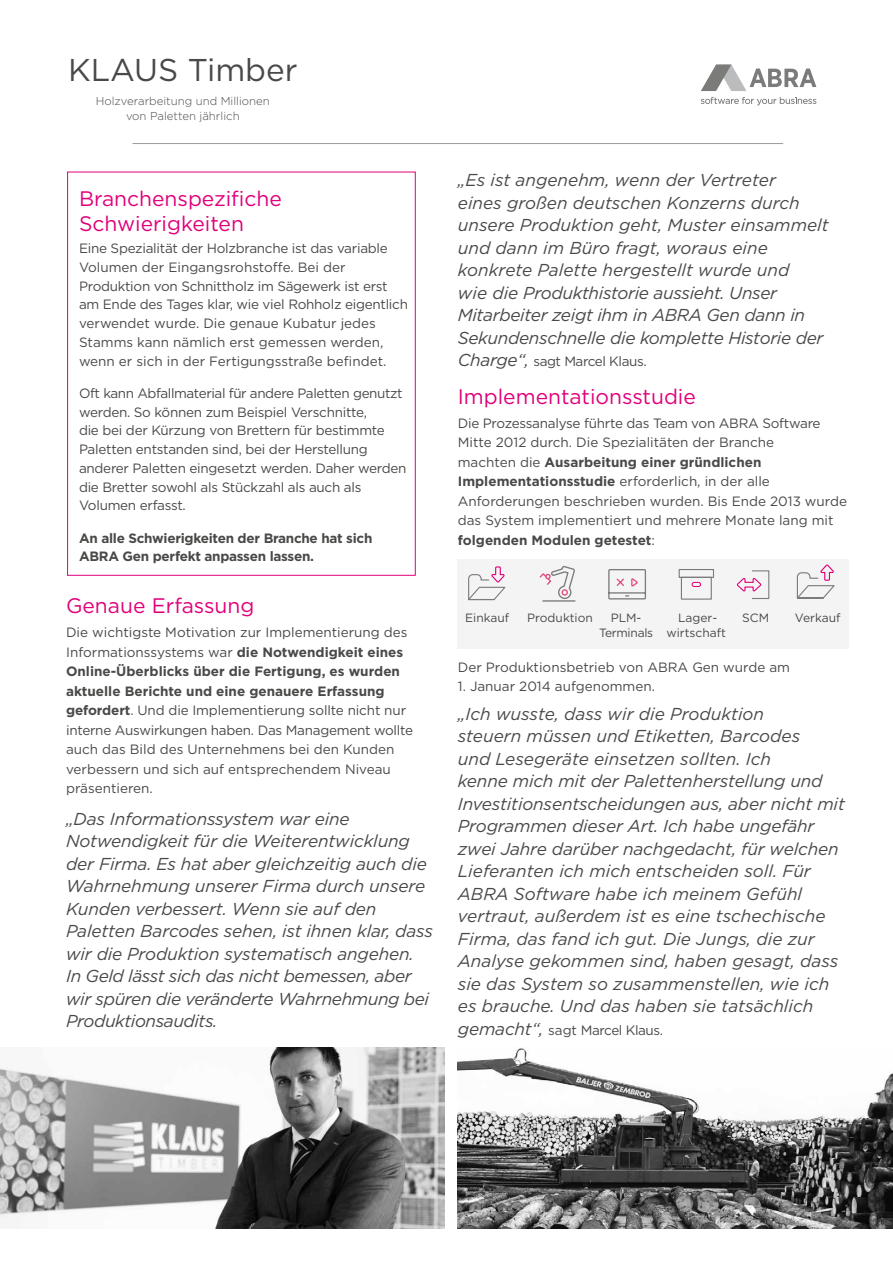
<style>
.page{position:relative;width:893px;height:1263px;background:#fff}
.page>*{position:absolute;margin:0;border:0;box-sizing:border-box;transform-origin:0 0}
.t1{font:31.5px "Gotham";color:#494948}
.t2{font:21px/25.2px "Gotham";color:#e1007a}
.t3{font:italic 17.25px/22.5px "Gotham";letter-spacing:-.01em;color:#494948}
.t4{font:13.5px/19.5px "Gotham";color:#494948}
.t5{font:13.5px/18.8px "Gotham";letter-spacing:-.02em;color:#494948}
.t6{font:700 13.5px/18.8px "Gotham";letter-spacing:-.02em;color:#494948}
.t7{font:12px/14.4px "Gotham";color:#494948;text-align:center}
.t8{font:12px/15px "Gotham";letter-spacing:-.02em;color:#494948;text-align:center}
.t9{font:300 11.4px/15px "Gotham";color:#494948;text-align:center}
.s1{font-weight:700}
.s2{font-style:italic;font-size:17.25px}
</style>
<div class="page">
<img style="left:0;top:1047px;width:445px;height:182px">
<div style="left:67px;top:172px;width:349px;height:404px;border:1px solid #e1007a"></div>
<hr style="left:133px;top:143px;width:650px;height:1px;background:#9c9d9d">
<svg style="left:701px;top:65px;width:115px;height:26px"></svg>
<svg style="left:701px;top:97px;width:115px;height:8px"></svg>
<div style="left:458px;top:559px;width:391px;height:90px;background:#f4f4f4"></div>
<svg style="left:468px;top:566px;width:38px;height:35px"></svg>
<hr style="left:543px;top:600px;width:32px;height:2px;background:#7b7c7c">
<svg style="left:539px;top:566px;width:36px;height:33px"></svg>
<svg style="left:608px;top:569px;width:38px;height:31px"></svg>
<svg style="left:736px;top:578px;width:26px;height:14px"></svg>
<div style="left:752px;top:570px;width:17px;height:29px;border:1px solid #7b7c7c"></div>
<svg style="left:796px;top:564px;width:39px;height:35px"></svg>
<svg style="left:678px;top:569px;width:36px;height:31px"></svg>
<div style="left:692px;top:582px;width:9px;height:5px;border:1px solid #e1007a;border-radius:2px"></div>
<img style="left:458px;top:1048px;width:435px;height:181px">
<p class="t1" style="left:68px;top:50px;width:231px">KLAUS Timber</p>
<p class="t9" style="left:96px;top:93px;width:176px">Holzverarbeitung und Millionen von Paletten jährlich</p>
<p class="t2" style="left:79px;top:186px;width:204px">Branchenspezifiche<br>Schwierigkeiten</p>
<p class="t5" style="left:79px;top:239px;width:330px">Eine Spezialität der Holzbranche ist das variable Volumen der Eingangsrohstoffe. Bei der Produktion von Schnittholz im Sägewerk ist erst am Ende des Tages klar, wie viel Rohholz eigentlich verwendet wurde. Die genaue Kubatur jedes Stamms kann nämlich erst gemessen werden, wenn er sich in der Fertigungsstraße befindet.</p>
<p class="t5" style="left:79px;top:383px;width:329px">Oft kann Abfallmaterial für andere Paletten genutzt werden. So können zum Beispiel Verschnitte,<br>die bei der Kürzung von Brettern für bestimmte Paletten entstanden sind, bei der Herstellung anderer Paletten eingesetzt werden. Daher werden die Bretter sowohl als Stückzahl als auch als Volumen erfasst.</p>
<p class="t6" style="left:79px;top:528px;width:295px">An alle Schwierigkeiten der Branche hat sich<br>ABRA Gen perfekt anpassen lassen.</p>
<p class="t2" style="left:66px;top:593px;width:190px">Genaue Erfassung</p>
<p class="t4" style="left:66px;top:622px;width:348px">Die wichtigste Motivation zur Implementierung des Informationssystems war <span class="s1">die Notwendigkeit eines Online-Überblicks über die Fertigung, es wurden aktuelle Berichte und eine genauere Erfassung gefordert</span>. Und die Implementierung sollte nicht nur interne Auswirkungen haben. Das Management wollte auch das Bild des Unternehmens bei den Kunden verbessern und sich auf entsprechendem Niveau präsentieren.</p>
<p class="t3" style="left:66px;top:807px;width:368px">„Das Informationssystem war eine Notwendigkeit für die Weiterentwicklung der Firma. Es hat aber gleichzeitig auch die Wahrnehmung unserer Firma durch unsere Kunden verbessert. Wenn sie auf den Paletten Barcodes sehen, ist ihnen klar, dass wir die Produktion systematisch angehen.<br>In Geld lässt sich das nicht bemessen, aber wir spüren die veränderte Wahrnehmung bei Produktionsaudits.</p>
<p class="t3" style="left:458px;top:169px;width:372px">„Es ist angenehm, wenn der Vertreter<br>eines großen deutschen Konzerns durch unsere Produktion geht, Muster einsammelt und dann im Büro fragt, woraus eine konkrete Palette hergestellt wurde und<br>wie die Produkthistorie aussieht. Unser Mitarbeiter zeigt ihm in ABRA Gen dann in Sekundenschnelle die komplette Historie der</p>
<p class="t5" style="left:458px;top:352px;width:190px"><span class="s2">Charge“,</span> sagt Marcel Klaus.</p>
<p class="t2" style="left:458px;top:383px;width:240px">Implementationsstudie</p>
<p class="t4" style="left:458px;top:413px;width:391px">Die Prozessanalyse führte das Team von ABRA Software Mitte 2012 durch. Die Spezialitäten der Branche<br>machten die <span class="s1">Ausarbeitung einer gründlichen Implementationsstudie</span> erforderlich, in der alle Anforderungen beschrieben wurden. Bis Ende 2013 wurde das System implementiert und mehrere Monate lang mit <span class="s1">folgenden Modulen getestet</span>:</p>
<p class="t7" style="left:465px;top:610px;width:46px">Einkauf</p>
<p class="t7" style="left:527px;top:610px;width:67px">Produktion</p>
<p class="t8" style="left:599px;top:610px;width:56px">PLM-<br>Terminals</p>
<p class="t7" style="left:666px;top:610px;width:61px">Lager&shy;wirtschaft</p>
<p class="t7" style="left:742px;top:610px;width:28px">SCM</p>
<p class="t7" style="left:795px;top:610px;width:47px">Verkauf</p>
<p class="t4" style="left:458px;top:657px;width:334px">Der Produktionsbetrieb von ABRA Gen wurde am</p>
<p class="t4" style="left:458px;top:676px;width:199px">1. Januar 2014 aufgenommen.</p>
<p class="t3" style="left:458px;top:702px;width:389px">„Ich wusste, dass wir die Produktion<br>steuern müssen und Etiketten, Barcodes<br>und Lesegeräte einsetzen sollten. Ich<br>kenne mich mit der Palettenherstellung und Investitionsentscheidungen aus, aber nicht mit Programmen dieser Art. Ich habe ungefähr zwei Jahre darüber nachgedacht, für welchen Lieferanten ich mich entscheiden soll. Für ABRA Software habe ich meinem Gefühl vertraut, außerdem ist es eine tschechische Firma, das fand ich gut. Die Jungs, die zur Analyse gekommen sind, haben gesagt, dass sie das System so zusammenstellen, wie ich es brauche. Und das haben sie tatsächlich</p>
<p class="t5" style="left:458px;top:1020px;width:207px"><span class="s2">gemacht“,</span> sagt Marcel Klaus.</p>
</div>
